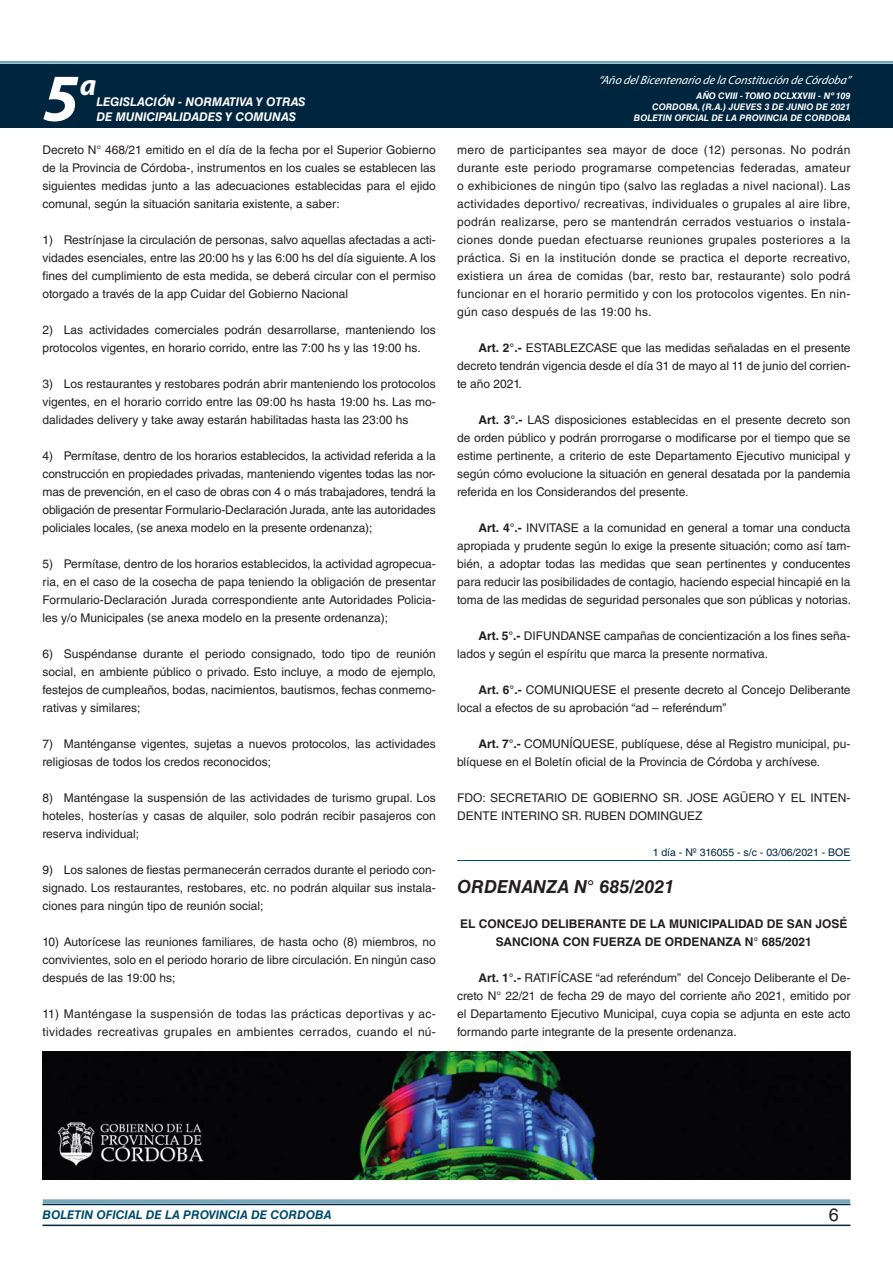
<style>
.page{position:relative;width:893px;height:1263px;background:#fff}
.page>*{position:absolute;margin:0;border:0;box-sizing:border-box;transform-origin:0 0}
.t1{font:italic 700 67.5px "Myriad Pro";color:#fff}
.t2{font:italic 700 30px "Myriad Pro";color:#fff}
.NOMBRE_DE_MINISTERIO{font:italic 700 18px "Helvetica LT Std";color:#231f20}
.t3{font:18px "Helvetica LT Std";color:#231f20}
.BASE{font:12px/18px "Helvetica LT Std";color:#231f20;text-align:justify}
.BASE-2{font:12px/18px "Helvetica LT Std";letter-spacing:.025em;color:#231f20}
.RESUELVE{font:700 12px/18px "Helvetica LT Std";color:#231f20;text-align:center}
.t4{font:italic 700 12px "Helvetica LT Std";color:#fff}
.t5{font:italic 12px "Myriad Pro";color:#fff}
.t6{font:italic 700 12px "Helvetica LT Std";color:#004b6c}
.FECHA_DE_VENCIMIENTO{font:10.5px "Helvetica LT Std";color:#00263f}
.t7{font:italic 700 9px/10.8px "Helvetica LT Std";color:#fff;text-align:right}
.s1{font-weight:700}
</style>
<div class="page">
<div style="left:0;top:61px;width:893px;height:6px;background:#fff;opacity:.75"></div>
<div style="left:0;top:64px;width:893px;height:64px;background:#00263f"></div>
<hr style="left:43px;top:1224px;width:807px;height:2px;background:#00263f">
<div style="left:42px;top:1198px;width:809px;height:8px;background:#fff;opacity:.75"></div>
<hr style="left:457px;top:860px;width:393px;height:1px;background:#004b6c">
<img style="left:42px;top:1051px;width:809px;height:129px">
<h1 class="t1" style="left:43px;top:54px;width:38px">5</h1>
<h2 class="t2" style="left:80px;top:66px;width:18px">a</h2>
<p class="t4" style="left:96px;top:95px;width:211px">LEGISLACIÓN - NORMATIVA Y OTRAS</p>
<p class="t4" style="left:96px;top:109px;width:201px">DE MUNICIPALIDADES Y COMUNAS</p>
<p class="t5" style="left:598px;top:72px;width:254px">“Año delBicentenario de la Constitución de Córdoba”</p>
<p class="t7" style="left:634px;top:91px;width:218px">AÑO CVIII - TOMO DCLXXVIII - Nº 109<br>CORDOBA, (R.A.) JUEVES 3 DE JUNIO DE 2021<br>BOLETIN OFICIAL DE LA PROVINCIA DE CORDOBA</p>
<p class="BASE" style="left:43px;top:141px;width:395px">Decreto N° 468/21 emitido en el día de la fecha por el Superior Gobierno de la Provincia de Córdoba-, instrumentos en los cuales se establecen las siguientes medidas junto a las adecuaciones establecidas para el ejido comunal, según la situación sanitaria existente, a saber:</p>
<p class="BASE" style="left:43px;top:231px;width:395px">1) Restrínjase la circulación de personas, salvo aquellas afectadas a acti&shy;vidades esenciales, entre las 20:00 hs y las 6:00 hs del día siguiente. A los fines del cumplimiento de esta medida, se deberá circular con el permiso otorgado a través de la app Cuidar del Gobierno Nacional</p>
<p class="BASE" style="left:43px;top:321px;width:395px">2) Las actividades comerciales podrán desarrollarse, manteniendo los protocolos vigentes, en horario corrido, entre las 7:00 hs y las 19:00 hs.</p>
<p class="BASE" style="left:43px;top:375px;width:395px">3) Los restaurantes y restobares podrán abrir manteniendo los protocolos vigentes, en el horario corrido entre las 09:00 hs hasta 19:00 hs. Las mo&shy;dalidades delivery y take away estarán habilitadas hasta las 23:00 hs</p>
<p class="BASE" style="left:43px;top:447px;width:395px">4) Permítase, dentro de los horarios establecidos, la actividad referida a la construcción en propiedades privadas, manteniendo vigentes todas las nor&shy;mas de prevención, en el caso de obras con 4 o más trabajadores, tendrá la obligación de presentar Formulario-Declaración Jurada, ante las autoridades policiales locales, (se anexa modelo en la presente ordenanza);</p>
<p class="BASE" style="left:43px;top:555px;width:395px">5) Permítase, dentro de los horarios establecidos, la actividad agropecua&shy;ria, en el caso de la cosecha de papa teniendo la obligación de presentar Formulario-Declaración Jurada correspondiente ante Autoridades Policia&shy;les y/o Municipales (se anexa modelo en la presente ordenanza);</p>
<p class="BASE" style="left:43px;top:645px;width:395px">6) Suspéndanse durante el periodo consignado, todo tipo de reunión social, en ambiente público o privado. Esto incluye, a modo de ejemplo, festejos de cumpleaños, bodas, nacimientos, bautismos, fechas conmemo&shy;rativas y similares;</p>
<p class="BASE" style="left:43px;top:735px;width:395px">7) Manténganse vigentes, sujetas a nuevos protocolos, las actividades religiosas de todos los credos reconocidos;</p>
<p class="BASE" style="left:43px;top:789px;width:395px">8) Manténgase la suspensión de las actividades de turismo grupal. Los hoteles, hosterías y casas de alquiler, solo podrán recibir pasajeros con reserva individual;</p>
<p class="BASE" style="left:43px;top:861px;width:395px">9) Los salones de fiestas permanecerán cerrados durante el periodo con&shy;signado. Los restaurantes, restobares, etc. no podrán alquilar sus instala&shy;ciones para ningún tipo de reunión social;</p>
<p class="BASE" style="left:43px;top:933px;width:395px">10) Autorícese las reuniones familiares, de hasta ocho (8) miembros, no convivientes, solo en el periodo horario de libre circulación. En ningún caso después de las 19:00 hs;</p>
<p class="BASE-2" style="left:43px;top:1005px;width:395px">11) Manténgase la suspensión de todas las prácticas deportivas y ac&shy;tividades recreativas grupales en ambientes cerrados, cuando el nú-</p>
<p class="BASE" style="left:457px;top:141px;width:395px">mero de participantes sea mayor de doce (12) personas. No podrán durante este periodo programarse competencias federadas, amateur o exhibiciones de ningún tipo (salvo las regladas a nivel nacional). Las actividades deportivo/ recreativas, individuales o grupales al aire libre, podrán realizarse, pero se mantendrán cerrados vestuarios o instala&shy;ciones donde puedan efectuarse reuniones grupales posteriores a la práctica. Si en la institución donde se practica el deporte recreativo, existiera un área de comidas (bar, resto bar, restaurante) solo podrá funcionar en el horario permitido y con los protocolos vigentes. En nin&shy;gún caso después de las 19:00 hs.</p>
<p class="BASE" style="left:457px;top:339px;width:395px;text-indent:21px"><span class="s1">Art. 2°.-</span> ESTABLEZCASE que las medidas señaladas en el presente decreto tendrán vigencia desde el día 31 de mayo al 11 de junio del corrien&shy;te año 2021.</p>
<p class="BASE" style="left:457px;top:411px;width:395px;text-indent:21px"><span class="s1">Art. 3°.-</span> LAS disposiciones establecidas en el presente decreto son de orden público y podrán prorrogarse o modificarse por el tiempo que se estime pertinente, a criterio de este Departamento Ejecutivo municipal y según cómo evolucione la situación en general desatada por la pandemia referida en los Considerandos del presente.</p>
<p class="BASE" style="left:457px;top:519px;width:395px;text-indent:21px"><span class="s1">Art. 4°.-</span> INVITASE a la comunidad en general a tomar una conducta apropiada y prudente según lo exige la presente situación; como así tam&shy;bién, a adoptar todas las medidas que sean pertinentes y conducentes para reducir las posibilidades de contagio, haciendo especial hincapié en la toma de las medidas de seguridad personales que son públicas y notorias.</p>
<p class="BASE" style="left:457px;top:627px;width:395px;text-indent:21px"><span class="s1">Art. 5°.-</span> DIFUNDANSE campañas de concientización a los fines seña&shy;lados y según el espíritu que marca la presente normativa.</p>
<p class="BASE" style="left:457px;top:681px;width:395px;text-indent:21px"><span class="s1">Art. 6°.-</span> COMUNIQUESE el presente decreto al Concejo Deliberante local a efectos de su aprobación “ad – referéndum”</p>
<p class="BASE" style="left:457px;top:735px;width:395px;text-indent:21px"><span class="s1">Art. 7°.-</span> COMUNÍQUESE, publíquese, dése al Registro municipal, pu&shy;blíquese en el Boletín oficial de la Provincia de Córdoba y archívese.</p>
<p class="BASE" style="left:457px;top:789px;width:395px">FDO: SECRETARIO DE GOBIERNO SR. JOSE AGÜERO Y EL INTEN-<br>DENTE INTERINO SR. RUBEN DOMINGUEZ</p>
<p class="FECHA_DE_VENCIMIENTO" style="left:653px;top:846px;width:199px">1 día - Nº 316055 - s/c - 03/06/2021 - BOE</p>
<p class="NOMBRE_DE_MINISTERIO" style="left:457px;top:876px;width:219px">ORDENANZA N° 685/2021</p>
<p class="RESUELVE" style="left:460px;top:914px;width:389px">EL CONCEJO DELIBERANTE DE LA MUNICIPALIDAD DE SAN JOSÉ<br>SANCIONA CON FUERZA DE ORDENANZA N° 685/2021</p>
<p class="BASE" style="left:457px;top:969px;width:395px;text-indent:21px"><span class="s1">Art. 1°.-</span> RATIFÍCASE “ad referéndum” del Concejo Deliberante el De&shy;creto N° 22/21 de fecha 29 de mayo del corriente año 2021, emitido por el Departamento Ejecutivo Municipal, cuya copia se adjunta en este acto formando parte integrante de la presente ordenanza.</p>
<p class="t6" style="left:43px;top:1208px;width:290px">BOLETIN OFICIAL DE LA PROVINCIA DE CORDOBA</p>
<h3 class="t3" style="left:829px;top:1204px;width:12px">6</h3>
</div>
